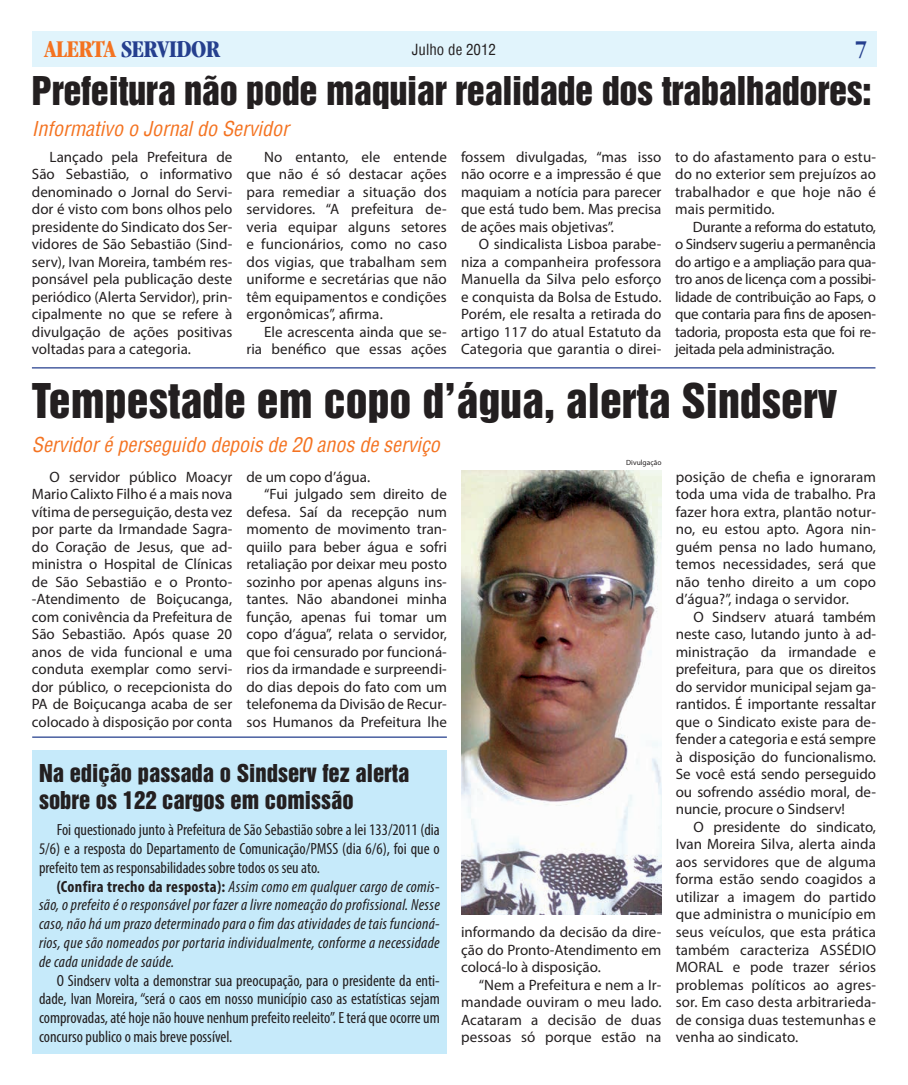
<style>
.page{position:relative;width:908px;height:1085px;background:#fff}
.page>*{position:absolute;margin:0;border:0;box-sizing:border-box;transform-origin:0 0}
.TÍTULO{font:43.75px "Helvetica Inserat";color:#231f20}
.TÍTULO_PEQUENO{font:36.25px "Helvetica Inserat";letter-spacing:-.01em;color:#231f20}
.Linha_do_LOGOTIPO{font:700 condensed 25px "Garamond LT";letter-spacing:-.02em;color:#253f8e}
.TÍTULO_MENORZINHO{font:22.5px/27px "Helvetica Inserat";color:#231f20}
.Linha_fina{font:italic condensed 20px "Helvetica";color:#f47321}
.textos_BOX{font:condensed 16.25px/18.8px "Myriad Pro";color:#231f20;text-align:justify}
.textos_BOX-2{font:italic condensed 16.25px/18.8px "Myriad Pro";letter-spacing:.02em;color:#231f20;text-align:justify}
.textos{font:15px/17.5px "Myriad Pro";color:#231f20;text-align:justify}
.t1{font:condensed 15px "Helvetica";color:#231f20}
.Crédito_da_FOTO{font:7.5px "Myriad Pro";color:#231f20}
.s1{color:#f47321}
.s2{font-weight:700;font-style:normal}
</style>
<div class="page">
<div style="left:32px;top:31px;width:843px;height:35px;background:#e1f4fc"></div>
<div style="left:33px;top:749px;width:413px;height:303px;background:#c6eafa"></div>
<img style="left:461px;top:470px;width:200px;height:444px">
<hr style="left:32px;top:367px;width:843px;height:1px;background:#253f8e">
<hr style="left:32px;top:736px;width:414px;height:1px;background:#253f8e">
<h3 class="Linha_do_LOGOTIPO" style="left:44px;top:35px;width:177px"><span class="s1">ALERTA</span> SERVIDOR</h3>
<p class="t1" style="left:411px;top:39px;width:86px">Julho de 2012</p>
<p class="Linha_do_LOGOTIPO" style="left:854px;top:34px;width:14px">7</p>
<p class="TÍTULO_PEQUENO" style="left:32px;top:69px;width:840px">Prefeitura não pode maquiar realidade dos trabalhadores:</p>
<p class="Linha_fina" style="left:32px;top:116px;width:258px">Informativo o Jornal do Servidor</p>
<p class="textos" style="left:246px;top:147px;width:202px;text-indent:18px">No entanto, ele entende que não é só destacar ações para remediar a situação dos servidores. “A prefeitura de&shy;veria equipar alguns setores e funcionários, como no caso dos vigias, que trabalham sem uniforme e secretárias que não têm equipamentos e condições ergonômicas”, afirma.</p>
<p class="textos" style="left:246px;top:322px;width:202px;text-align:right">Ele acrescenta ainda que se&shy;ria benéfico que essas ações</p>
<p class="textos" style="left:461px;top:147px;width:202px">fossem divulgadas, “mas isso não ocorre e a impressão é que maquiam a notícia para parecer que está tudo bem. Mas precisa de ações mais objetivas”.</p>
<p class="textos" style="left:461px;top:235px;width:202px;text-indent:18px">O sindicalista Lisboa parabe&shy;niza a companheira professora Manuella da Silva pelo esforço e conquista da Bolsa de Estudo.<br>Porém, ele resalta a retirada do artigo 117 do atual Estatuto da Categoria que garantia o direi-</p>
<p class="textos" style="left:674px;top:147px;width:202px">to do afastamento para o estu&shy;do no exterior sem prejuízos ao trabalhador e que hoje não é mais permitido.</p>
<p class="textos" style="left:674px;top:217px;width:202px;text-indent:18px">Durante a reforma do estatuto, o Sindserv sugeriu a permanência do artigo e a ampliação para qua&shy;tro anos de licença com a possibi&shy;lidade de contribuição ao Faps, o que contaria para fins de aposen&shy;tadoria, proposta esta que foi re&shy;jeitada pela administração.</p>
<p class="textos" style="left:32px;top:147px;width:202px;text-indent:18px">Lançado pela Prefeitura de São Sebastião, o informativo denominado o Jornal do Servi&shy;dor é visto com bons olhos pelo presidente do Sindicato dos Ser&shy;vidores de São Sebastião (Sind&shy;serv), Ivan Moreira, também res&shy;ponsável pela publicação deste periódico (Alerta Servidor), prin&shy;cipalmente no que se refere à divulgação de ações positivas voltadas para a categoria.</p>
<p class="TÍTULO" style="left:32px;top:374px;width:806px">Tempestade em copo d’água, alerta Sindserv</p>
<p class="Linha_fina" style="left:32px;top:432px;width:409px">Servidor é perseguido depois de 20 anos de serviço</p>
<p class="textos" style="left:246px;top:467px;width:125px">de um copo d’água.</p>
<p class="textos" style="left:246px;top:485px;width:202px;text-indent:18px">“Fui julgado sem direito de defesa. Saí da recepção num momento de movimento tran&shy;quiilo para beber água e sofri retaliação por deixar meu posto sozinho por apenas alguns ins&shy;tantes. Não abandonei minha função, apenas fui tomar um copo d’água”, relata o servidor, que foi censurado por funcioná&shy;rios da irmandade e surpreendi&shy;do dias depois do fato com um telefonema da Divisão de Recur&shy;sos Humanos da Prefeitura lhe</p>
<p class="Crédito_da_FOTO" style="left:626px;top:458px;width:37px">Divulgação</p>
<p class="textos" style="left:675px;top:467px;width:202px">posição de chefia e ignoraram toda uma vida de trabalho. Pra fazer hora extra, plantão notur&shy;no, eu estou apto. Agora nin&shy;guém pensa no lado humano, temos necessidades, será que não tenho direito a um copo d’água?”, indaga o servidor.</p>
<p class="textos" style="left:675px;top:607px;width:202px;text-indent:18px">O Sindserv atuará também neste caso, lutando junto à ad&shy;ministração da irmandade e prefeitura, para que os direitos do servidor municipal sejam ga&shy;rantidos. É importante ressaltar que o Sindicato existe para de&shy;fender a categoria e está sempre à disposição do funcionalismo.<br>Se você está sendo perseguido ou sofrendo assédio moral, de&shy;nuncie, procure o Sindserv!</p>
<p class="textos" style="left:675px;top:817px;width:202px;text-indent:18px">O presidente do sindicato, Ivan Moreira Silva, alerta ainda aos servidores que de alguma forma estão sendo coagidos a utilizar a imagem do partido que administra o município em seus veículos, que esta prática também caracteriza ASSÉDIO MORAL e pode trazer sérios problemas políticos ao agres&shy;sor. Em caso desta arbitrarieda&shy;de consiga duas testemunhas e venha ao sindicato.</p>
<p class="textos" style="left:32px;top:467px;width:202px;text-indent:18px">O servidor público Moacyr Mario Calixto Filho é a mais nova vítima de perseguição, desta vez por parte da Irmandade Sagra&shy;do Coração de Jesus, que ad&shy;ministra o Hospital de Clínicas de São Sebastião e o Pronto--Atendimento de Boiçucanga, com conivência da Prefeitura de São Sebastião. Após quase 20 anos de vida funcional e uma conduta exemplar como servi&shy;dor público, o recepcionista do PA de Boiçucanga acaba de ser colocado à disposição por conta</p>
<p class="TÍTULO_MENORZINHO" style="left:39px;top:759px;width:371px">Na edição passada o Sindserv fez alerta sobre os 122 cargos em comissão</p>
<p class="textos_BOX" style="left:39px;top:820px;width:402px;text-indent:18px">Foi questionado junto à Prefeitura de São Sebastião sobre a lei 133/2011 (dia 5/6) e a resposta do Departamento de Comunicação/PMSS (dia 6/6), foi que o prefeito tem as responsabilidades sobre todos os seu ato.</p>
<p class="textos_BOX-2" style="left:39px;top:876px;width:402px;text-indent:18px"><span class="s2">(Confira trecho da resposta):</span> Assim como em qualquer cargo de comis&shy;são, o prefeito é o responsável por fazer a livre nomeação do profissional. Nesse caso, não há um prazo determinado para o fim das atividades de tais funcioná&shy;rios, que são nomeados por portaria individualmente, conforme a necessidade de cada unidade de saúde.</p>
<p class="textos_BOX" style="left:39px;top:970px;width:402px;text-indent:18px">O Sindserv volta a demonstrar sua preocupação, para o presidente da enti&shy;dade, Ivan Moreira, “será o caos em nosso município caso as estatísticas sejam comprovadas, até hoje não houve nenhum prefeito reeleito”. E terá que ocorre um concurso publico o mais breve possível.</p>
<p class="textos" style="left:461px;top:923px;width:202px">informando da decisão da dire&shy;ção do Pronto-Atendimento em colocá-lo à disposição.</p>
<p class="textos" style="left:461px;top:975px;width:202px;text-indent:18px">“Nem a Prefeitura e nem a Ir&shy;mandade ouviram o meu lado.<br>Acataram a decisão de duas pessoas só porque estão na</p>
</div>
